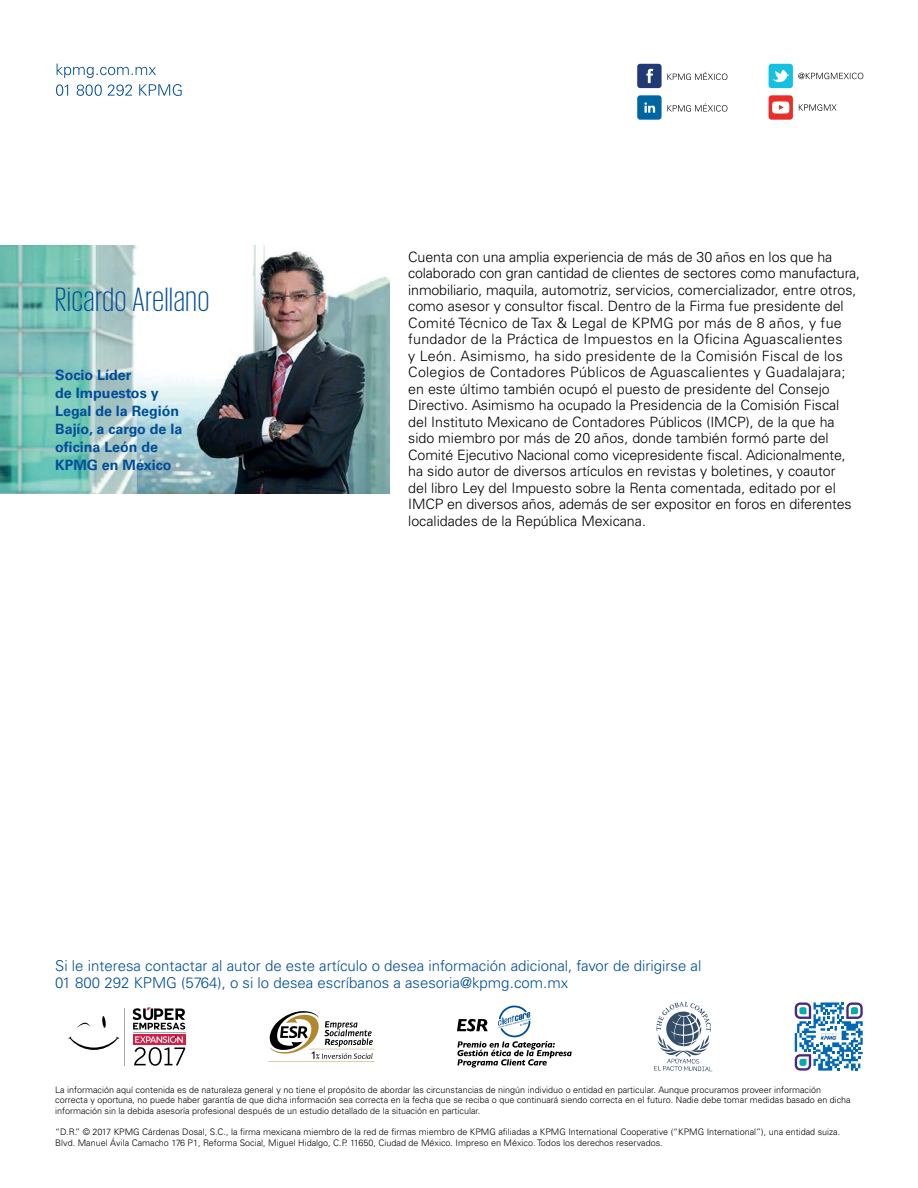
<style>
.page{position:relative;width:918px;height:1188px;background:#fff}
.page>*{position:absolute;margin:0;border:0;box-sizing:border-box;transform-origin:0 0}
.t1{font:300 34.5px "KPMG";letter-spacing:.025em;color:#004e98}
.t2{font:300 15px/16.5px "Univers";color:#004e98}
.t3{font:300 14.25px/16.5px "Univers";color:#000}
.t4{font:700 14.25px/18px "Univers";color:#004e98}
.t5{font:300 9px/10.8px "Univers";color:#000}
</style>
<div class="page">
<img style="left:0;top:245px;width:390px;height:248px">
<svg style="left:795px;top:1002px;width:68px;height:69px"></svg>
<svg style="left:56px;top:84px;width:126px;height:12px"></svg>
<svg style="left:57px;top:64px;width:99px;height:14px"></svg>
<svg style="left:667px;top:72px;width:60px;height:8px"></svg>
<div style="left:637px;top:64px;width:25px;height:24px;background:#1f3a75;border-radius:3px"></div>
<svg style="left:646px;top:69px;width:7px;height:14px"></svg>
<svg style="left:667px;top:103px;width:60px;height:9px"></svg>
<div style="left:637px;top:95px;width:25px;height:25px;background:#0066a1;border-radius:3px"></div>
<svg style="left:644px;top:102px;width:11px;height:11px"></svg>
<svg style="left:798px;top:73px;width:65px;height:6px"></svg>
<div style="left:769px;top:64px;width:24px;height:24px;background:#15c1e1;border-radius:3px"></div>
<svg style="left:772px;top:69px;width:17px;height:14px"></svg>
<svg style="left:799px;top:104px;width:38px;height:7px"></svg>
<div style="left:769px;top:95px;width:24px;height:25px;background:#e72e28;border-radius:3px"></div>
<svg style="left:772px;top:101px;width:17px;height:13px"></svg>
<svg style="left:268px;top:1011px;width:107px;height:51px"></svg>
<svg style="left:654px;top:1002px;width:58px;height:70px"></svg>
<svg style="left:457px;top:1006px;width:115px;height:62px"></svg>
<div style="left:133px;top:1034px;width:52px;height:11px;background:#d31e46"></div>
<svg style="left:77px;top:1022px;width:13px;height:6px"></svg>
<svg style="left:102px;top:1016px;width:4px;height:12px"></svg>
<svg style="left:68px;top:1037px;width:52px;height:13px"></svg>
<svg style="left:133px;top:1007px;width:52px;height:23px"></svg>
<hr style="left:133px;top:1033px;width:52px;height:1px;background:#a7a9ac">
<hr style="left:125px;top:1008px;width:1px;height:58px;background:#a7a9ac">
<svg style="left:134px;top:1036px;width:51px;height:30px"></svg>
<h1 class="t1" style="left:55px;top:283px;width:155px">Ricardo Arellano</h1>
<p class="t4" style="left:55px;top:366px;width:129px">Socio Líder<br>de Impuestos y<br>Legal de la Región<br>Bajío, a cargo de la oficina León de<br>KPMG en México</p>
<p class="t3" style="left:408px;top:248px;width:454px">Cuenta con una amplia experiencia de más de 30 años en los que ha colaborado con gran cantidad de clientes de sectores como manufactura, inmobiliario, maquila, automotriz, servicios, comercializador, entre otros, como asesor y consultor fiscal. Dentro de la Firma fue presidente del Comité Técnico de Tax &amp; Legal de KPMG por más de 8 años, y fue fundador de la Práctica de Impuestos en la Oficina Aguascalientes<br>y León. Asimismo, ha sido presidente de la Comisión Fiscal de los Colegios de Contadores Públicos de Aguascalientes y Guadalajara; en este último también ocupó el puesto de presidente del Consejo Directivo. Asimismo ha ocupado la Presidencia de la Comisión Fiscal del Instituto Mexicano de Contadores Públicos (IMCP), de la que ha sido miembro por más de 20 años, donde también formó parte del Comité Ejecutivo Nacional como vicepresidente fiscal. Adicionalmente, ha sido autor de diversos artículos en revistas y boletines, y coautor<br>del libro Ley del Impuesto sobre la Renta comentada, editado por el IMCP en diversos años, además de ser expositor en foros en diferentes localidades de la República Mexicana.</p>
<p class="t2" style="left:55px;top:958px;width:648px">Si le interesa contactar al autor de este artículo o desea información adicional, favor de dirigirse al<br>01 800 292 KPMG (5764), o si lo desea escríbanos a asesoria@kpmg.com.mx</p>
<p class="t5" style="left:55px;top:1084px;width:797px">La información aquí contenida es de naturaleza general y no tiene el propósito de abordar las circunstancias de ningún individuo o entidad en particular. Aunque procuramos proveer información correcta y oportuna, no puede haber garantía de que dicha información sea correcta en la fecha que se reciba o que continuará siendo correcta en el futuro. Nadie debe tomar medidas basado en dicha información sin la debida asesoría profesional después de un estudio detallado de la situación en particular.</p>
<p class="t5" style="left:55px;top:1127px;width:787px">“D.R.” © 2017 KPMG Cárdenas Dosal, S.C., la firma mexicana miembro de la red de firmas miembro de KPMG afiliadas a KPMG International Cooperative (“KPMG International”), una entidad suiza.<br>Blvd. Manuel Ávila Camacho 176 P1, Reforma Social, Miguel Hidalgo, C.P. 11650, Ciudad de México. Impreso en México. Todos los derechos reservados.</p>
</div>
